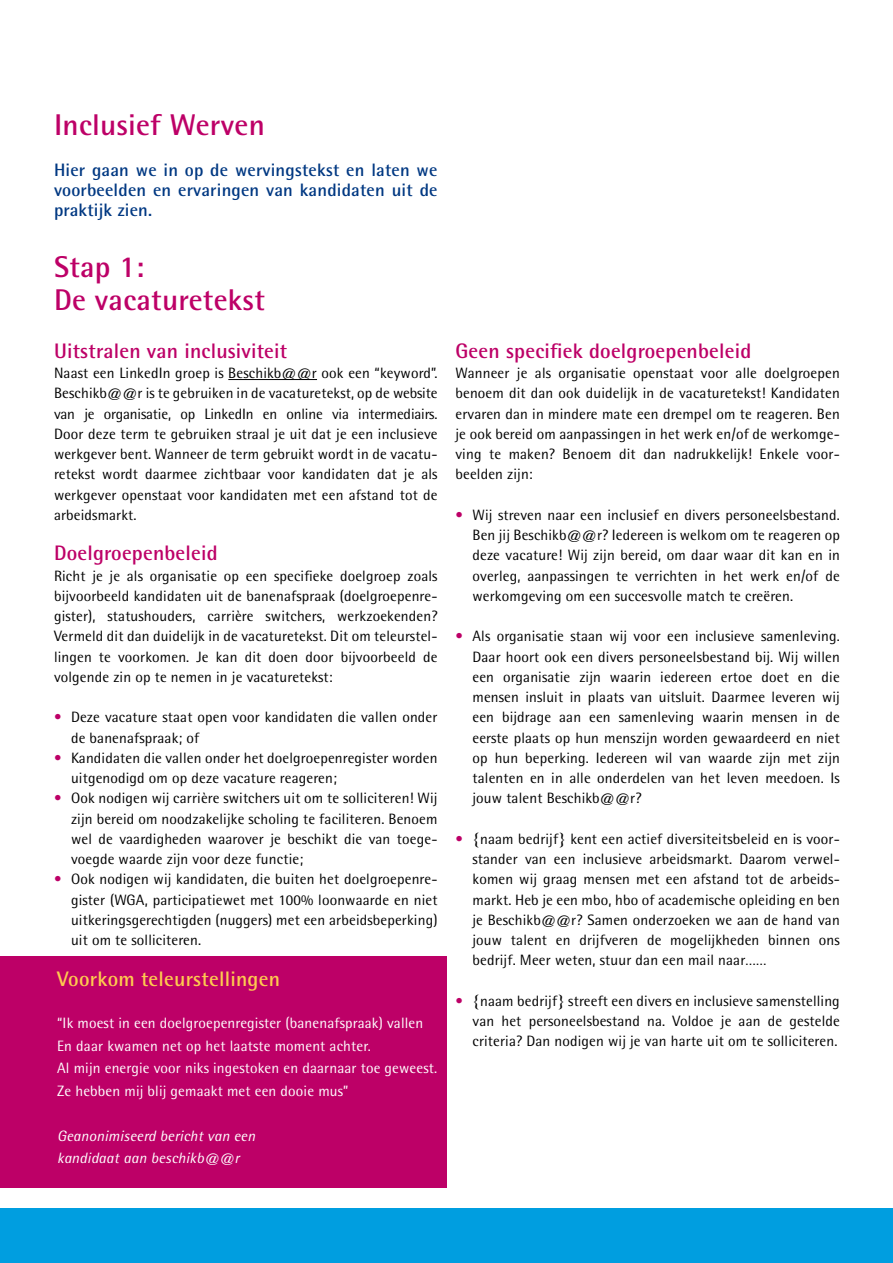
<style>
.page{position:relative;width:893px;height:1263px;background:#fff}
.page>*{position:absolute;margin:0;border:0;box-sizing:border-box;transform-origin:0 0}
.Grote_kop_Roze{font:700 30px "Rotis Semi Sans";letter-spacing:.01em;color:#bd0067}
.Kleine_kop_roze{font:700 30px "Rotis Semi Sans";letter-spacing:.01em;color:#bd0067}
.Kleine_kop_roze-2{font:700 21px "Rotis Semi Sans";letter-spacing:.01em;color:#bd0067}
.kleine_kop_geel{font:700 21px "Rotis Semi Sans";letter-spacing:.01em;color:#fdca4f}
.inleiding_blauw{font:700 18px/20.2px "Rotis Semi Sans";letter-spacing:.01em;color:#003882;text-align:justify}
.platte_tekst_zwart{font:15px/20.2px "Rotis Semi Sans";letter-spacing:.01em;color:#000;text-align:justify}
.platte_tekst_wit{font:15px "Rotis Semi Sans";letter-spacing:.01em;color:#fff}
.Italic_wit{font:italic 15px "Rotis Semi Sans";letter-spacing:.01em;color:#fff}
.s1{color:#bd0067}
</style>
<div class="page">
<div style="left:0;top:957px;width:446px;height:231px;background:#bd0067"></div>
<hr style="left:228px;top:379px;width:89px;height:1px;background:#000">
<div style="left:0;top:1209px;width:893px;height:54px;background:#009ee0"></div>
<h2 class="Grote_kop_Roze" style="left:54px;top:106px;width:212px">Inclusief Werven</h2>
<p class="inleiding_blauw" style="left:54px;top:159px;width:385px">Hier gaan we in op de wervingstekst en laten we voorbeelden en ervaringen van kandidaten uit de praktijk zien.</p>
<h2 class="Grote_kop_Roze" style="left:54px;top:248px;width:92px">Stap 1:</h2>
<h3 class="Kleine_kop_roze" style="left:54px;top:281px;width:213px">De vacaturetekst</h3>
<h3 class="Kleine_kop_roze-2" style="left:54px;top:338px;width:235px">Uitstralen van inclusiviteit</h3>
<p class="platte_tekst_zwart" style="left:54px;top:363px;width:385px">Naast een LinkedIn groep is Beschikb@@r ook een “keyword”.<br>Beschikb@@r is te gebruiken in de vacaturetekst, op de website van je organisatie, op LinkedIn en online via intermediairs.<br>Door deze term te gebruiken straal je uit dat je een inclusieve werkgever bent. Wanneer de term gebruikt wordt in de vacatu&shy;retekst wordt daarmee zichtbaar voor kandidaten dat je als werkgever openstaat voor kandidaten met een afstand tot de arbeidsmarkt.</p>
<h3 class="Kleine_kop_roze-2" style="left:54px;top:540px;width:165px">Doelgroepenbeleid</h3>
<p class="platte_tekst_zwart" style="left:54px;top:565px;width:385px">Richt je je als organisatie op een specifieke doelgroep zoals bijvoorbeeld kandidaten uit de banenafspraak (doelgroepenre&shy;gister), statushouders, carrière switchers, werkzoekenden?<br>Vermeld dit dan duidelijk in de vacaturetekst. Dit om teleurstel&shy;lingen te voorkomen. Je kan dit doen door bijvoorbeeld de volgende zin op te nemen in je vacaturetekst:</p>
<p class="platte_tekst_zwart" style="left:71px;top:707px;width:368px;text-indent:-17px"><span class="s1">•</span> Deze vacature staat open voor kandidaten die vallen onder de banenafspraak; of</p>
<p class="platte_tekst_zwart" style="left:71px;top:747px;width:368px;text-indent:-17px"><span class="s1">•</span> Kandidaten die vallen onder het doelgroepenregister worden uitgenodigd om op deze vacature reageren;</p>
<p class="platte_tekst_zwart" style="left:71px;top:788px;width:368px;text-indent:-17px"><span class="s1">•</span> Ook nodigen wij carrière switchers uit om te solliciteren! Wij zijn bereid om noodzakelijke scholing te faciliteren. Benoem wel de vaardigheden waarover je beschikt die van toege&shy;voegde waarde zijn voor deze functie;</p>
<p class="platte_tekst_zwart" style="left:71px;top:869px;width:368px;text-indent:-17px"><span class="s1">•</span> Ook nodigen wij kandidaten, die buiten het doelgroepenre&shy;gister (WGA, participatiewet met 100% loonwaarde en niet uitkeringsgerechtigden (nuggers) met een arbeidsbeperking) uit om te solliciteren.</p>
<h4 class="kleine_kop_geel" style="left:57px;top:965px;width:224px">Voorkom teleurstellingen</h4>
<p class="platte_tekst_wit" style="left:57px;top:1014px;width:367px">“Ik moest in een doelgroepenregister (banenafspraak) vallen</p>
<p class="platte_tekst_wit" style="left:57px;top:1037px;width:315px">En daar kwamen net op het laatste moment achter.</p>
<p class="platte_tekst_wit" style="left:57px;top:1059px;width:381px">Al mijn energie voor niks ingestoken en daarnaar toe geweest.</p>
<p class="platte_tekst_wit" style="left:57px;top:1082px;width:293px">Ze hebben mij blij gemaakt met een dooie mus”</p>
<p class="Italic_wit" style="left:57px;top:1127px;width:199px">Geanonimiseerd bericht van een</p>
<p class="Italic_wit" style="left:57px;top:1149px;width:184px">kandidaat aan beschikb@@r</p>
<h3 class="Kleine_kop_roze-2" style="left:455px;top:338px;width:297px">Geen specifiek doelgroepenbeleid</h3>
<p class="platte_tekst_zwart" style="left:455px;top:363px;width:386px">Wanneer je als organisatie openstaat voor alle doelgroepen benoem dit dan ook duidelijk in de vacaturetekst! Kandidaten ervaren dan in mindere mate een drempel om te reageren. Ben je ook bereid om aanpassingen in het werk en/of de werkomge&shy;ving te maken? Benoem dit dan nadrukkelijk! Enkele voor&shy;beelden zijn:</p>
<p class="platte_tekst_zwart" style="left:472px;top:504px;width:369px;text-indent:-17px"><span class="s1">•</span> Wij streven naar een inclusief en divers personeelsbestand.<br>Ben jij Beschikb@@r? Iedereen is welkom om te reageren op deze vacature! Wij zijn bereid, om daar waar dit kan en in overleg, aanpassingen te verrichten in het werk en/of de werkomgeving om een succesvolle match te creëren.</p>
<p class="platte_tekst_zwart" style="left:472px;top:626px;width:369px;text-indent:-17px"><span class="s1">•</span> Als organisatie staan wij voor een inclusieve samenleving.<br>Daar hoort ook een divers personeelsbestand bij. Wij willen een organisatie zijn waarin iedereen ertoe doet en die mensen insluit in plaats van uitsluit. Daarmee leveren wij een bijdrage aan een samenleving waarin mensen in de eerste plaats op hun menszijn worden gewaardeerd en niet op hun beperking. Iedereen wil van waarde zijn met zijn talenten en in alle onderdelen van het leven meedoen. Is jouw talent Beschikb@@r?</p>
<p class="platte_tekst_zwart" style="left:472px;top:828px;width:369px;text-indent:-17px"><span class="s1">•</span> {naam bedrijf} kent een actief diversiteitsbeleid en is voor&shy;stander van een inclusieve arbeidsmarkt. Daarom verwel&shy;komen wij graag mensen met een afstand tot de arbeids&shy;markt. Heb je een mbo, hbo of academische opleiding en ben je Beschikb@@r? Samen onderzoeken we aan de hand van jouw talent en drijfveren de mogelijkheden binnen ons bedrijf. Meer weten, stuur dan een mail naar……</p>
<p class="platte_tekst_zwart" style="left:472px;top:990px;width:369px;text-indent:-17px"><span class="s1">•</span> {naam bedrijf} streeft een divers en inclusieve samenstelling van het personeelsbestand na. Voldoe je aan de gestelde criteria? Dan nodigen wij je van harte uit om te solliciteren.</p>
</div>
